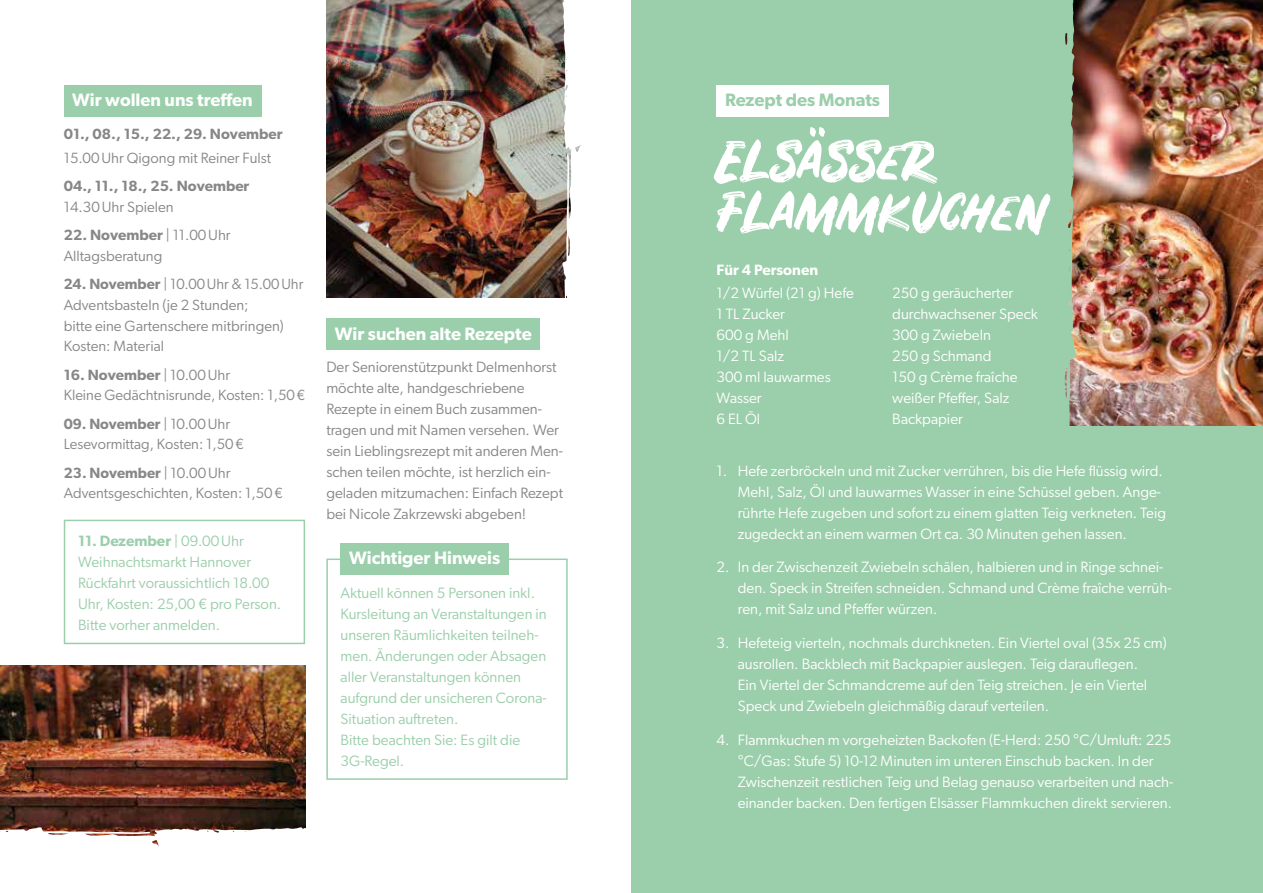
<style>
.page{position:relative;width:1263px;height:893px;background:#fff}
.page>*{position:absolute;margin:0;border:0;box-sizing:border-box;transform-origin:0 0}
.t1{font:55.5px/51px "Rustico";color:#fff}
.t2{font:600 18px "Gibson";color:#fff}
.t3{font:600 18px "Gibson";color:#9bceaa}
.t4{font:15px/21px "Gibson";color:#fff}
.t5{font:15px/21px "Gibson";color:#9bceaa}
.t6{font:15px/21px "Gibson";color:#878787}
.t7{font:600 15px "Gibson";color:#fff}
.t8{font:14.85px/20.9px "Gibson";color:#878787}
.t9{font:600 14.85px "Gibson";color:#878787}
.s1{font-weight:600}
</style>
<div class="page">
<div style="left:631px;top:0;width:632px;height:893px;background:#9bceaa"></div>
<img style="left:1076px;top:0;width:187px;height:426px">
<img style="left:1064px;top:0;width:12px;height:426px">
<div style="left:716px;top:85px;width:172px;height:31px;background:#fff"></div>
<div style="left:326px;top:318px;width:214px;height:32px;background:#9bceaa"></div>
<div style="left:64px;top:85px;width:197px;height:31px;background:#9bceaa"></div>
<div style="left:326px;top:558px;width:242px;height:222px;border:2px solid #9bceaa"></div>
<div style="left:64px;top:520px;width:241px;height:124px;border:2px solid #9bceaa"></div>
<div style="left:341px;top:543px;width:168px;height:31px;background:#9bceaa"></div>
<img style="left:0;top:665px;width:305px;height:162px">
<img style="left:0;top:827px;width:306px;height:19px">
<img style="left:326px;top:0;width:236px;height:297px">
<svg style="left:562px;top:0;width:19px;height:298px"></svg>
<svg style="left:810px;top:127px;width:15px;height:10px"></svg>
<p class="t2" style="left:72px;top:89px;width:182px">Wir wollen uns treffen</p>
<p class="t9" style="left:64px;top:125px;width:220px">01., 08., 15., 22., 29. November</p>
<p class="t8" style="left:64px;top:147px;width:209px">15.00Uhr Qigong mit Reiner Fulst</p>
<p class="t9" style="left:64px;top:177px;width:187px">04., 11., 18., 25. November</p>
<p class="t8" style="left:64px;top:196px;width:111px">14.30Uhr Spielen</p>
<p class="t8" style="left:64px;top:224px;width:168px"><span class="s1">22. November</span> | 11.00Uhr<br>Alltagsberatung</p>
<p class="t8" style="left:64px;top:273px;width:241px"><span class="s1">24. November</span> | 10.00Uhr &amp; 15.00Uhr<br>Adventsbasteln (je 2 Stunden;<br>bitte eine Gartenschere mitbringen)<br>Kosten: Material</p>
<p class="t8" style="left:64px;top:364px;width:243px"><span class="s1">16. November</span> | 10.00Uhr<br>Kleine Gedächtnisrunde, Kosten: 1,50€</p>
<p class="t8" style="left:64px;top:413px;width:182px"><span class="s1">09. November</span> | 10.00Uhr<br>Lesevormittag, Kosten: 1,50€</p>
<p class="t8" style="left:64px;top:462px;width:221px"><span class="s1">23. November</span> | 10.00Uhr<br>Adventsgeschichten, Kosten: 1,50€</p>
<p class="t5" style="left:78px;top:530px;width:205px"><span class="s1">11. Dezember</span> | 09.00Uhr<br>Weihnachtsmarkt Hannover<br>Rückfahrt voraussichtlich 18.00<br>Uhr, Kosten: 25,00 € pro Person.<br>Bitte vorher anmelden.</p>
<p class="t2" style="left:335px;top:323px;width:198px">Wir suchen alte Rezepte</p>
<p class="t6" style="left:326px;top:357px;width:238px">Der Seniorenstützpunkt Delmenhorst möchte alte, handgeschriebene Rezepte in einem Buch zusammen&shy;tragen und mit Namen versehen. Wer sein Lieblingsrezept mit anderen Men&shy;schen teilen möchte, ist herzlich ein&shy;geladen mitzumachen: Einfach Rezept bei Nicole Zakrzewski abgeben!</p>
<p class="t2" style="left:349px;top:547px;width:153px">Wichtiger Hinweis</p>
<p class="t5" style="left:341px;top:582px;width:208px">Aktuell können 5 Personen inkl.<br>Kursleitung an Veranstaltungen in unseren Räumlichkeiten teilneh&shy;men. Änderungen oder Absagen aller Veranstaltungen können aufgrund der unsicheren Corona-<br>Situation auftreten.<br>Bitte beachten Sie: Es gilt die<br>3G-Regel.</p>
<p class="t3" style="left:725px;top:89px;width:157px">Rezept des Monats</p>
<h1 class="t1" style="left:716px;top:135px;width:332px">ELSASSER<br>FLAMMKUCHEN</h1>
<p class="t7" style="left:716px;top:261px;width:103px">Für 4 Personen</p>
<p class="t4" style="left:716px;top:282px;width:139px">1/2 Würfel (21 g) Hefe<br>1 TL Zucker<br>600 g Mehl<br>1/2 TL Salz<br>300 ml lauwarmes<br>Wasser<br>6 EL Öl</p>
<p class="t4" style="left:892px;top:282px;width:147px">250 g geräucherter durchwachsener Speck<br>300 g Zwiebeln<br>250 g Schmand<br>150 g Crème fraîche weißer Pfeffer, Salz<br>Backpapier</p>
<p class="t4" style="left:738px;top:460px;width:430px;text-indent:-21px">1. Hefe zerbröckeln und mit Zucker verrühren, bis die Hefe flüssig wird.<br>Mehl, Salz, Öl und lauwarmes Wasser in eine Schüssel geben. Ange&shy;rührte Hefe zugeben und sofort zu einem glatten Teig verkneten. Teig zugedeckt an einem warmen Ort ca. 30 Minuten gehen lassen.</p>
<p class="t4" style="left:738px;top:556px;width:435px;text-indent:-21px">2. In der Zwischenzeit Zwiebeln schälen, halbieren und in Ringe schnei&shy;den. Speck in Streifen schneiden. Schmand und Crème fraîche verrüh&shy;ren, mit Salz und Pfeffer würzen.</p>
<p class="t4" style="left:738px;top:632px;width:430px;text-indent:-21px">3. Hefeteig vierteln, nochmals durchkneten. Ein Viertel oval (35x 25 cm) ausrollen. Backblech mit Backpapier auslegen. Teig darauflegen.<br>Ein Viertel der Schmandcreme auf den Teig streichen. Je ein Viertel Speck und Zwiebeln gleichmäßig darauf verteilen.</p>
<p class="t4" style="left:738px;top:729px;width:437px;text-indent:-21px">4. Flammkuchen m vorgeheizten Backofen (E-Herd: 250 °C/Umluft: 225 °C/Gas: Stufe 5) 10-12 Minuten im unteren Einschub backen. In der Zwischenzeit restlichen Teig und Belag genauso verarbeiten und nach&shy;einander backen. Den fertigen Elsässer Flammkuchen direkt servieren.</p>
</div>
